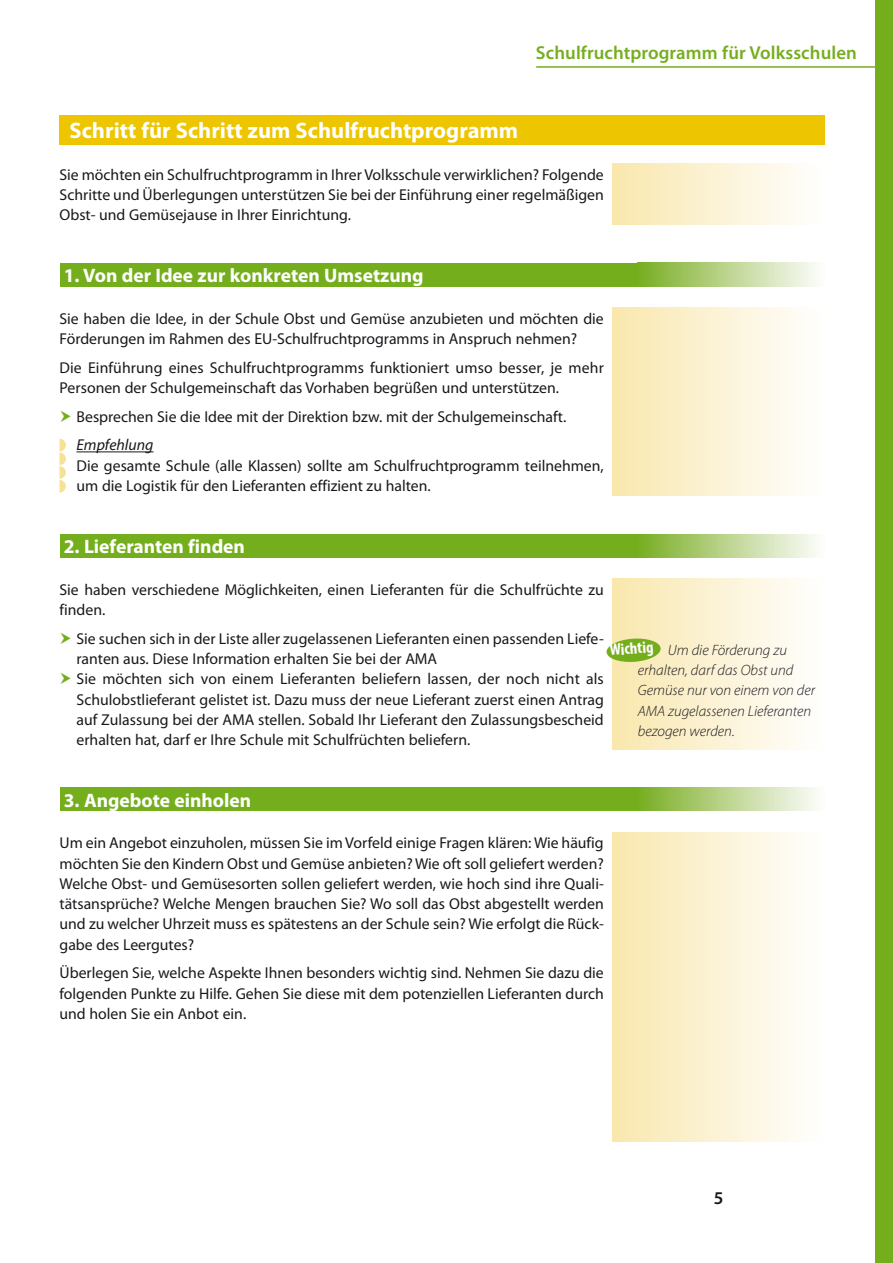
<style>
.page{position:relative;width:893px;height:1263px;background:#fff}
.page>*{position:absolute;margin:0;border:0;box-sizing:border-box;transform-origin:0 0}
.t1{font:700 22.5px "Myriad Pro";color:#fff}
.t2{font:700 19.5px "Myriad Pro";color:#fff}
.t3{font:600 18.75px "Myriad Pro";letter-spacing:.005em;color:#75ae1d}
.t4{font:600 18px "Myriad Pro";color:#1a171c}
.t5{font:700 condensed 16.5px "Myriad Pro";color:#fff}
.t6{font:15.75px/20.2px "Myriad Pro";color:#1a171c}
.t7{font:italic 15.75px "Myriad Pro";color:#1a171c}
.t8{font:italic 300 15px/20.2px "Myriad Pro";color:#1a171c}
</style>
<div class="page">
<div style="left:876px;top:0;width:17px;height:1263px;background:#75ae1d"></div>
<hr style="left:536px;top:66px;width:347px;height:2px;background:#75ae1d">
<div style="left:60px;top:115px;width:765px;height:30px;background:#edc500"></div>
<div style="left:612px;top:164px;width:213px;height:61px;background:linear-gradient(to right,#f9e7ad,#fff)"></div>
<div style="left:612px;top:832px;width:213px;height:310px;background:linear-gradient(to right,#f9e7ad,#fff)"></div>
<div style="left:60px;top:787px;width:588px;height:24px;background:#75ae1d"></div>
<div style="left:638px;top:787px;width:187px;height:24px;background:linear-gradient(to right,#7bae25,#fffeff)"></div>
<div style="left:612px;top:579px;width:213px;height:170px;background:linear-gradient(to right,#f9e7ad,#fff)"></div>
<div style="left:60px;top:534px;width:588px;height:23px;background:#75ae1d"></div>
<div style="left:638px;top:534px;width:187px;height:23px;background:linear-gradient(to right,#7bae25,#fffeff)"></div>
<svg style="left:606px;top:638px;width:55px;height:25px"></svg>
<div style="left:612px;top:307px;width:213px;height:189px;background:linear-gradient(to right,#f9e7ad,#fff)"></div>
<hr style="left:77px;top:451px;width:76px;height:1px;background:#1a171c">
<div style="left:60px;top:263px;width:588px;height:23px;background:#75ae1d"></div>
<div style="left:638px;top:263px;width:187px;height:23px;background:linear-gradient(to right,#7bae25,#fffeff)"></div>
<svg style="left:60px;top:439px;width:6px;height:53px"></svg>
<p class="t3" style="left:536px;top:41px;width:322px">Schulfruchtprogramm für Volksschulen</p>
<h1 class="t1" style="left:70px;top:116px;width:450px">Schritt für Schritt zum Schulfruchtprogramm</h1>
<p class="t6" style="left:60px;top:164px;width:546px;text-align:justify">Sie möchten ein Schulfruchtprogramm in Ihrer Volksschule verwirklichen? Folgende Schritte und Überlegungen unterstützen Sie bei der Einführung einer regelmäßigen Obst- und Gemüsejause in Ihrer Einrichtung.</p>
<p class="t2" style="left:64px;top:263px;width:361px">1. Von der Idee zur konkreten Umsetzung</p>
<p class="t6" style="left:60px;top:308px;width:546px">Sie haben die Idee, in der Schule Obst und Gemüse anzubieten und möchten die<br>Förderungen im Rahmen des EU-Schulfruchtprogramms in Anspruch nehmen?</p>
<p class="t6" style="left:60px;top:357px;width:546px">Die Einführung eines Schulfruchtprogramms funktioniert umso besser, je mehr<br>Personen der Schulgemeinschaft das Vorhaben begrüßen und unterstützen.</p>
<p class="t6" style="left:77px;top:406px;width:490px">Besprechen Sie die Idee mit der Direktion bzw. mit der Schulgemeinschaft.</p>
<p class="t7" style="left:77px;top:435px;width:78px">Empfehlung</p>
<p class="t6" style="left:77px;top:455px;width:529px">Die gesamte Schule (alle Klassen) sollte am Schulfruchtprogramm teilnehmen, um die Logistik für den Lieferanten effizient zu halten.</p>
<p class="t2" style="left:64px;top:534px;width:183px">2. Lieferanten finden</p>
<p class="t6" style="left:60px;top:579px;width:546px">Sie haben verschiedene Möglichkeiten, einen Lieferanten für die Schulfrüchte zu finden.</p>
<p class="t6" style="left:77px;top:628px;width:529px">Sie suchen sich in der Liste aller zugelassenen Lieferanten einen passenden Liefe&shy;ranten aus. Diese Information erhalten Sie bei der AMA<br>Sie möchten sich von einem Lieferanten beliefern lassen, der noch nicht als Schulobstlieferant gelistet ist. Dazu muss der neue Lieferant zuerst einen Antrag auf Zulassung bei der AMA stellen. Sobald Ihr Lieferant den Zulassungsbescheid erhalten hat, darf er Ihre Schule mit Schulfrüchten beliefern.-</p>
<p class="t5" style="left:609px;top:640px;width:45px;rotate:-4deg">Wichtig</p>
<p class="t8" style="left:638px;top:640px;width:179px;text-indent:30px">Um die Förderung zu erhalten, darf das Obst und<br>Gemüse nur von einem von der<br>AMA zugelassenen Lieferanten bezogen werden.</p>
<p class="t2" style="left:64px;top:787px;width:189px">3. Angebote einholen</p>
<p class="t6" style="left:60px;top:832px;width:546px;text-align:justify">Um ein Angebot einzuholen, müssen Sie im Vorfeld einige Fragen klären: Wie häufig möchten Sie den Kindern Obst und Gemüse anbieten? Wie oft soll geliefert werden?<br>Welche Obst- und Gemüsesorten sollen geliefert werden, wie hoch sind ihre Quali&shy;tätsansprüche? Welche Mengen brauchen Sie? Wo soll das Obst abgestellt werden und zu welcher Uhrzeit muss es spätestens an der Schule sein? Wie erfolgt die Rück&shy;gabe des Leergutes?</p>
<p class="t6" style="left:60px;top:963px;width:546px;text-align:justify">Überlegen Sie, welche Aspekte Ihnen besonders wichtig sind. Nehmen Sie dazu die folgenden Punkte zu Hilfe. Gehen Sie diese mit dem potenziellen Lieferanten durch und holen Sie ein Anbot ein.</p>
<p class="t4" style="left:714px;top:1187px;width:11px">5</p>
</div>
